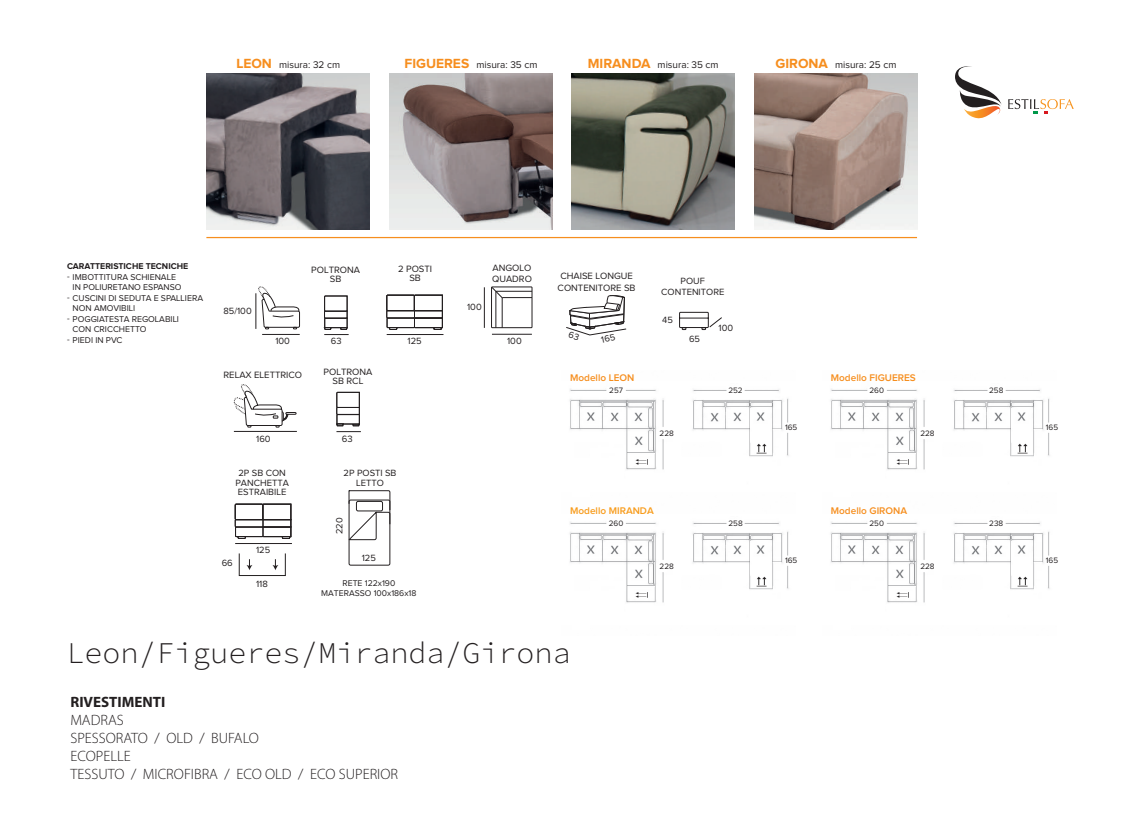
<style>
.page{position:relative;width:1124px;height:833px;background:#fff}
.page>*{position:absolute;margin:0;border:0;box-sizing:border-box;transform-origin:0 0}
.t1{font:300 30px "Source Code Extra";color:#231f20}
.t2{font:300 15px/18px "Myriad Pro";color:#231f20}
.t3{font:700 15px "Myriad Pro";color:#231f20}
.t4{font:10px "Proxima Nova";color:#231f20}
.t5{font:600 10px "Proxima Nova";color:#f68e1e}
.t6{font:600 10px "Proxima Nova";color:#f89c1c}
.t7{font:9.5px/9.4px "Proxima Nova";color:#231f20;text-align:center}
.t8{font:9.38px/9.4px "Proxima Nova";color:#231f20;text-align:center}
.t9{font:8.75px/10.5px "Proxima Nova";color:#231f20}
.t10{font:700 8.75px "Proxima Nova";color:#231f20}
.t11{font:8.62px/9.4px "Proxima Nova";color:#231f20;text-align:center}
.t12{font:8.12px "Proxima Nova";color:#231f20}
.s1{font-weight:700;font-size:13.75px;color:#f68e1e}
</style>
<div class="page">
<img style="left:569px;top:389px;width:220px;height:214px">
<img style="left:830px;top:389px;width:220px;height:214px">
<img style="left:207px;top:74px;width:162px;height:156px">
<img style="left:389px;top:74px;width:163px;height:156px">
<img style="left:572px;top:74px;width:162px;height:156px">
<img style="left:754px;top:74px;width:162px;height:156px">
<svg style="left:955px;top:66px;width:118px;height:53px"></svg>
<hr style="left:206px;top:237px;width:710px;height:1px;background:#f68e1e">
<svg style="left:323px;top:295px;width:25px;height:40px"></svg>
<svg style="left:413px;top:294px;width:30px;height:36px"></svg>
<div style="left:386px;top:318px;width:29px;height:10px;border:1px solid #231f20"></div>
<div style="left:386px;top:310px;width:29px;height:8px;border:1px solid #231f20"></div>
<svg style="left:388px;top:327px;width:10px;height:3px"></svg>
<div style="left:386px;top:295px;width:28px;height:16px;border:1px solid #231f20"></div>
<hr style="left:386px;top:334px;width:57px;height:1px;background:#231f20">
<hr style="left:484px;top:287px;width:1px;height:41px;background:#231f20">
<hr style="left:492px;top:334px;width:40px;height:1px;background:#231f20">
<svg style="left:491px;top:286px;width:41px;height:42px"></svg>
<hr style="left:234px;top:431px;width:63px;height:1px;background:#231f20">
<svg style="left:336px;top:392px;width:25px;height:40px"></svg>
<svg style="left:262px;top:503px;width:29px;height:36px"></svg>
<div style="left:235px;top:526px;width:28px;height:11px;border:1px solid #231f20"></div>
<div style="left:235px;top:519px;width:28px;height:8px;border:1px solid #231f20"></div>
<svg style="left:237px;top:536px;width:9px;height:3px"></svg>
<div style="left:235px;top:504px;width:28px;height:16px;border:1px solid #231f20"></div>
<hr style="left:235px;top:543px;width:57px;height:1px;background:#231f20">
<div style="left:239px;top:553px;width:46px;height:23px;border:1px solid #231f20"></div>
<svg style="left:246px;top:559px;width:6px;height:11px"></svg>
<svg style="left:272px;top:559px;width:6px;height:11px"></svg>
<svg style="left:233px;top:384px;width:64px;height:44px"></svg>
<hr style="left:262px;top:334px;width:38px;height:1px;background:#231f20">
<hr style="left:255px;top:293px;width:1px;height:36px;background:#231f20">
<svg style="left:258px;top:286px;width:42px;height:43px"></svg>
<svg style="left:348px;top:490px;width:42px;height:76px"></svg>
<svg style="left:679px;top:312px;width:43px;height:18px"></svg>
<svg style="left:566px;top:295px;width:60px;height:41px"></svg>
<p class="t4" style="left:236px;top:60px;width:105px"><span class="s1">LEON</span> misura: 32 cm</p>
<p class="t4" style="left:404px;top:60px;width:134px"><span class="s1">FIGUERES</span> misura: 35 cm</p>
<p class="t4" style="left:587px;top:60px;width:132px"><span class="s1">MIRANDA</span> misura: 35 cm</p>
<p class="t4" style="left:775px;top:60px;width:122px"><span class="s1">GIRONA</span> misura: 25 cm</p>
<p class="t10" style="left:67px;top:262px;width:123px">CARATTERISTICHE TECNICHE</p>
<p class="t9" style="left:73px;top:272px;width:110px;text-indent:-6px">- IMBOTTITURA SCHIENALE<br>IN POLIURETANO ESPANSO</p>
<p class="t9" style="left:73px;top:293px;width:132px;text-indent:-6px">- CUSCINI DI SEDUTA E SPALLIERA<br>NON AMOVIBILI</p>
<p class="t9" style="left:73px;top:314px;width:108px;text-indent:-6px">- POGGIATESTA REGOLABILI<br>CON CRICCHETTO</p>
<p class="t9" style="left:67px;top:335px;width:57px">- PIEDI IN PVC</p>
<p class="t7" style="left:311px;top:265px;width:50px">POLTRONA<br>SB</p>
<p class="t8" style="left:223px;top:307px;width:30px">85/100</p>
<p class="t8" style="left:275px;top:337px;width:16px">100</p>
<p class="t7" style="left:223px;top:371px;width:80px">RELAX ELETTRICO</p>
<p class="t8" style="left:331px;top:337px;width:12px">63</p>
<p class="t7" style="left:323px;top:367px;width:50px">POLTRONA<br>SB RCL</p>
<p class="t7" style="left:398px;top:264px;width:36px">2 POSTI<br>SB</p>
<p class="t8" style="left:407px;top:337px;width:16px">125</p>
<p class="t8" style="left:256px;top:434px;width:16px">160</p>
<p class="t7" style="left:342px;top:435px;width:12px">63</p>
<p class="t8" style="left:235px;top:469px;width:55px">2P SB CON<br>PANCHETTA<br>ESTRAIBILE</p>
<p class="t8" style="left:343px;top:469px;width:54px">2P POSTI SB<br>LETTO</p>
<p class="t8" style="left:335px;top:534px;width:18px;rotate:-90deg">220</p>
<p class="t8" style="left:222px;top:558px;width:13px">66</p>
<p class="t8" style="left:256px;top:546px;width:16px">125</p>
<p class="t8" style="left:256px;top:579px;width:13px">118</p>
<p class="t8" style="left:362px;top:553px;width:16px">125</p>
<p class="t11" style="left:321px;top:579px;width:97px">RETE 122x190<br>MATERASSO 100x186x18</p>
<p class="t8" style="left:467px;top:303px;width:16px">100</p>
<p class="t7" style="left:492px;top:263px;width:41px;line-height:11.4px;text-align:left">ANGOLO<br>QUADRO</p>
<p class="t8" style="left:507px;top:337px;width:16px">100</p>
<p class="t7" style="left:557px;top:271px;width:79px;line-height:11.4px;text-align:left">CHAISE LONGUE<br>CONTENITORE SB</p>
<p class="t5" style="left:570px;top:373px;width:66px">Modello LEON</p>
<p class="t8" style="left:661px;top:275px;width:65px;line-height:11.2px">POUF<br>CONTENITORE</p>
<p class="t8" style="left:662px;top:316px;width:12px">45</p>
<p class="t8" style="left:689px;top:335px;width:13px">65</p>
<p class="t8" style="left:718px;top:324px;width:16px">100</p>
<p class="t12" style="left:609px;top:386px;width:15px">257</p>
<p class="t12" style="left:728px;top:386px;width:16px">252</p>
<p class="t12" style="left:659px;top:429px;width:16px">228</p>
<p class="t6" style="left:570px;top:506px;width:85px">Modello MIRANDA</p>
<p class="t12" style="left:608px;top:519px;width:16px">260</p>
<p class="t12" style="left:728px;top:519px;width:16px">258</p>
<p class="t12" style="left:659px;top:562px;width:16px">228</p>
<h1 class="t1" style="left:66px;top:631px;width:506px">Leon/Figueres/Miranda/Girona</h1>
<h2 class="t3" style="left:70px;top:692px;width:96px">RIVESTIMENTI</h2>
<h2 class="t2" style="left:70px;top:711px;width:329px">MADRAS<br>SPESSORATO / OLD / BUFALO<br>ECOPELLE<br>TESSUTO / MICROFIBRA / ECO OLD / ECO SUPERIOR</h2>
<p class="t12" style="left:785px;top:423px;width:14px">165</p>
<p class="t12" style="left:785px;top:556px;width:14px">165</p>
<p class="t5" style="left:830px;top:373px;width:86px">Modello FIGUERES</p>
<p class="t12" style="left:869px;top:386px;width:16px">260</p>
<p class="t12" style="left:988px;top:386px;width:16px">258</p>
<p class="t12" style="left:920px;top:429px;width:16px">228</p>
<p class="t5" style="left:830px;top:506px;width:78px">Modello GIRONA</p>
<p class="t12" style="left:869px;top:519px;width:16px">250</p>
<p class="t12" style="left:989px;top:519px;width:16px">238</p>
<p class="t12" style="left:920px;top:562px;width:16px">228</p>
<p class="t12" style="left:1045px;top:423px;width:14px">165</p>
<p class="t12" style="left:1045px;top:556px;width:14px">165</p>
</div>
